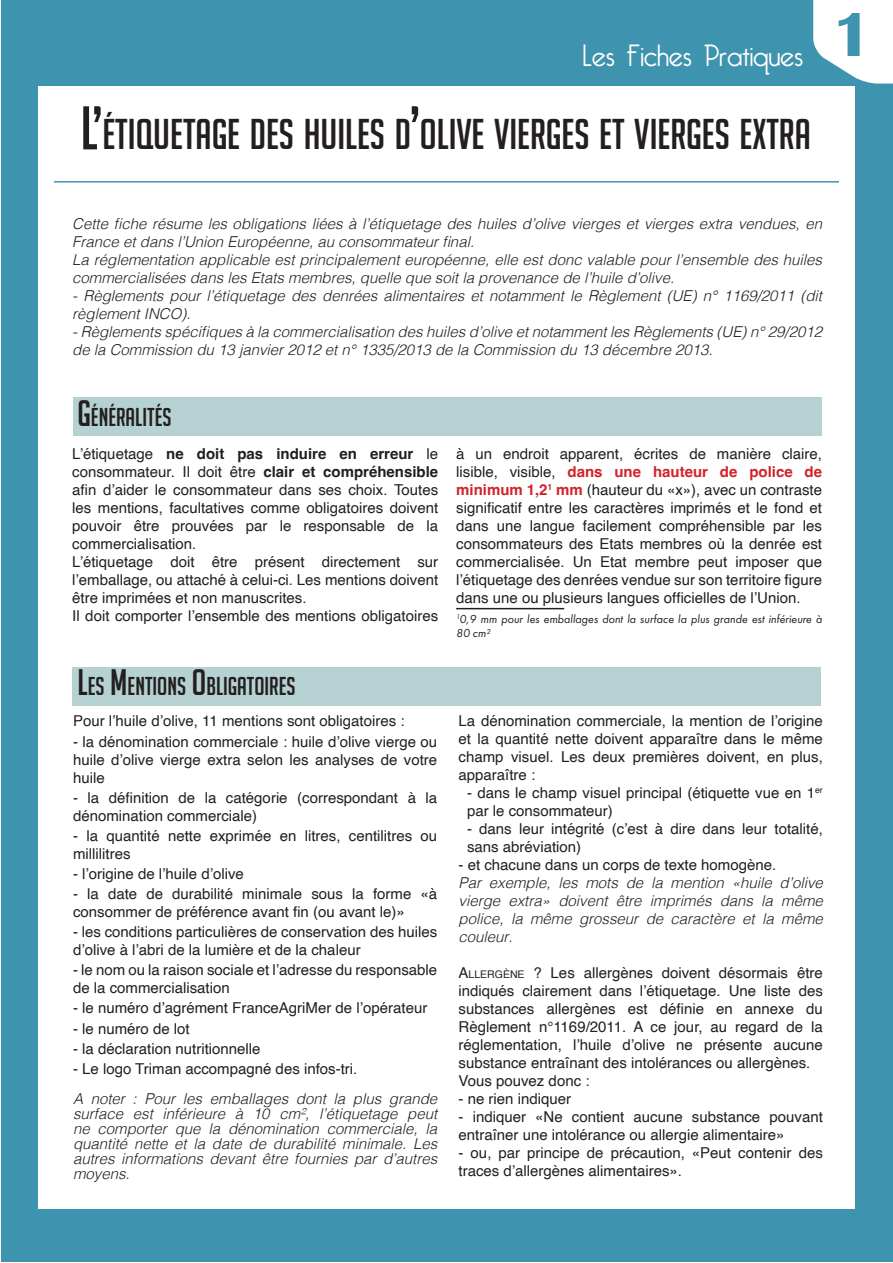
<style>
.page{position:relative;width:893px;height:1263px;background:#fff}
.page>*{position:absolute;margin:0;border:0;box-sizing:border-box;transform-origin:0 0}
.t1{font:42px "Big Noodle Titling";color:#231f20}
.t2{font:300 30px "Bellerose";color:#fff}
.t3{font:25.2px "Big Noodle Titling";color:#231f20}
.t4{font:15px/18px "Helvetica";color:#231f20}
.t5{font:italic 300 15px/18px "Helvetica";color:#231f20}
.t6{font:italic 12px/14.4px "Futura PT";color:#231f20}
.s1{font-size:60px}
.s2{font-size:36px}
.s3{font-weight:700}
.s4{font-weight:700;color:#d1232a}
.s5{font-style:inherit}
.s6{font-size:10.5px}
</style>
<div class="page">
<div style="left:1px;top:1px;width:891px;height:1261px;background:#3e93ae"></div>
<div style="left:38px;top:86px;width:817px;height:1122px;background:#fff"></div>
<svg style="left:813px;top:0;width:80px;height:84px"></svg>
<hr style="left:54px;top:181px;width:785px;height:2px;background:#3e93ae">
<hr style="left:456px;top:608px;width:108px;height:1px;background:#231f20">
<div style="left:73px;top:397px;width:748px;height:39px;background:#b6d1d1"></div>
<div style="left:72px;top:667px;width:749px;height:39px;background:#b6d1d1"></div>
<h2 class="t2" style="left:583px;top:39px;width:291px">Les Fiches Pratiques <sup>1</sup></h2>
<p class="t1" style="left:81px;top:112px;width:732px"><span class="s1">L’</span>ÉTIQUETAGE DES HUILES D<span class="s1">’</span>OLIVE VIERGES ET VIERGES EXTRA</p>
<p class="t5" style="left:72px;top:213px;width:751px">Cette fiche résume les obligations liées à l’étiquetage des huiles d’olive vierges et vierges extra vendues, en<br>France et dans l’Union Européenne, au consommateur final.</p>
<p class="t5" style="left:72px;top:249px;width:751px">La réglementation applicable est principalement européenne, elle est donc valable pour l’ensemble des huiles commercialisées dans les Etats membres, quelle que soit la provenance de l’huile d’olive.</p>
<p class="t5" style="left:72px;top:285px;width:751px">- Règlements pour l’étiquetage des denrées alimentaires et notamment le Règlement (UE) n° 1169/2011 (dit règlement INCO).</p>
<p class="t5" style="left:72px;top:321px;width:751px">- Règlements spécifiques à la commercialisation des huiles d’olive et notamment les Règlements (UE) n° 29/2012 de la Commission du 13 janvier 2012 et n° 1335/2013 de la Commission du 13 décembre 2013.</p>
<p class="t3" style="left:78px;top:403px;width:95px"><span class="s2">G</span>ÉNÉRALITÉS</p>
<p class="t4" style="left:72px;top:445px;width:367px;text-align:justify">L’étiquetage <span class="s3">ne doit pas induire en erreur</span> le consommateur. Il doit être <span class="s3">clair et compréhensible </span>afin d’aider le consommateur dans ses choix. Toutes les mentions, facultatives comme obligatoires doivent pouvoir être prouvées par le responsable de la commercialisation.</p>
<p class="t4" style="left:72px;top:553px;width:367px;text-align:justify">L’étiquetage doit être présent directement sur l’emballage, ou attaché à celui-ci. Les mentions doivent être imprimées et non manuscrites.</p>
<p class="t4" style="left:72px;top:607px;width:367px">Il doit comporter l’ensemble des mentions obligatoires</p>
<p class="t3" style="left:78px;top:672px;width:220px"><span class="s2">L</span>ES <span class="s2">M</span>ENTIONS <span class="s2">O</span>BLIGATOIRES</p>
<p class="t4" style="left:73px;top:712px;width:333px">Pour l’huile d’olive, 11 mentions sont obligatoires :</p>
<p class="t4" style="left:73px;top:733px;width:366px;text-align:justify">- la dénomination commerciale : huile d’olive vierge ou huile d’olive vierge extra selon les analyses de votre huile</p>
<p class="t4" style="left:73px;top:789px;width:366px">- la définition de la catégorie (correspondant à la dénomination commerciale)</p>
<p class="t4" style="left:73px;top:827px;width:366px">- la quantité nette exprimée en litres, centilitres ou millilitres</p>
<p class="t4" style="left:73px;top:865px;width:172px">- l’origine de l’huile d’olive</p>
<p class="t4" style="left:73px;top:885px;width:366px">- la date de durabilité minimale sous la forme «à consommer de préférence avant fin (ou avant le)»</p>
<p class="t4" style="left:73px;top:923px;width:366px">- les conditions particulières de conservation des huiles d’olive à l’abri de la lumière et de la chaleur</p>
<p class="t4" style="left:73px;top:961px;width:366px">- le nom ou la raison sociale et l’adresse du responsable de la commercialisation</p>
<p class="t4" style="left:73px;top:999px;width:356px">- le numéro d’agrément FranceAgriMer de l’opérateur</p>
<p class="t4" style="left:73px;top:1020px;width:118px">- le numéro de lot</p>
<p class="t4" style="left:73px;top:1040px;width:189px">- la déclaration nutritionnelle</p>
<p class="t4" style="left:73px;top:1060px;width:286px">- Le logo Triman accompagné des infos-tri.</p>
<p class="t5" style="left:73px;top:1091px;width:366px;line-height:15px;text-align:justify">A noter : Pour les emballages dont la plus grande surface est inférieure à 10 cm², l’étiquetage peut ne comporter que la dénomination commerciale, la quantité nette et la date de durabilité minimale. Les autres informations devant être fournies par d’autres moyens.</p>
<p class="t4" style="left:456px;top:445px;width:367px;text-align:justify">à un endroit apparent, écrites de manière claire, lisible, visible, <span class="s4">dans une hauteur de police de minimum 1,2</span><sup>1</sup> <span class="s4">mm</span> (hauteur du «x»), avec un contraste significatif entre les caractères imprimés et le fond et dans une langue facilement compréhensible par les consommateurs des Etats membres où la denrée est commercialisée. Un Etat membre peut imposer que l’étiquetage des denrées vendue sur son territoire figure dans une ou plusieurs langues officielles de l’Union.</p>
<p class="t6" style="left:456px;top:612px;width:367px"><sup>1</sup>0,9 mm pour les emballages dont la surface la plus grande est inférieure à<br>80 cm²</p>
<p class="t4" style="left:459px;top:712px;width:366px;text-align:justify">La dénomination commerciale, la mention de l’origine et la quantité nette doivent apparaître dans le même champ visuel. Les deux premières doivent, en plus, apparaître :</p>
<p class="t4" style="left:467px;top:784px;width:357px">- dans le champ visuel principal (étiquette vue en 1<sup>er </sup>par le consommateur)</p>
<p class="t4" style="left:467px;top:820px;width:357px">- dans leur intégrité (c’est à dire dans leur totalité, sans abréviation)</p>
<p class="t4" style="left:459px;top:856px;width:319px">- et chacune dans un corps de texte homogène.</p>
<p class="t5" style="left:459px;top:873px;width:366px;text-align:justify">Par exemple, les mots de la mention «huile d’olive vierge extra» doivent être imprimés dans la même police, la même grosseur de caractère et la même couleur.</p>
<p class="t4" style="left:459px;top:964px;width:366px;text-align:justify"><span class="s5">A</span><span class="s6">LLERGÈNE</span> ? Les allergènes doivent désormais être indiqués clairement dans l’étiquetage. Une liste des substances allergènes est définie en annexe du Règlement n°1169/2011. A ce jour, au regard de la réglementation, l’huile d’olive ne présente aucune substance entraînant des intolérances ou allergènes.</p>
<p class="t4" style="left:459px;top:1072px;width:132px">Vous pouvez donc :</p>
<p class="t4" style="left:459px;top:1090px;width:114px">- ne rien indiquer</p>
<p class="t4" style="left:459px;top:1108px;width:366px">- indiquer «Ne contient aucune substance pouvant entraîner une intolérance ou allergie alimentaire»</p>
<p class="t4" style="left:459px;top:1144px;width:366px">- ou, par principe de précaution, «Peut contenir des traces d’allergènes alimentaires».</p>
</div>
